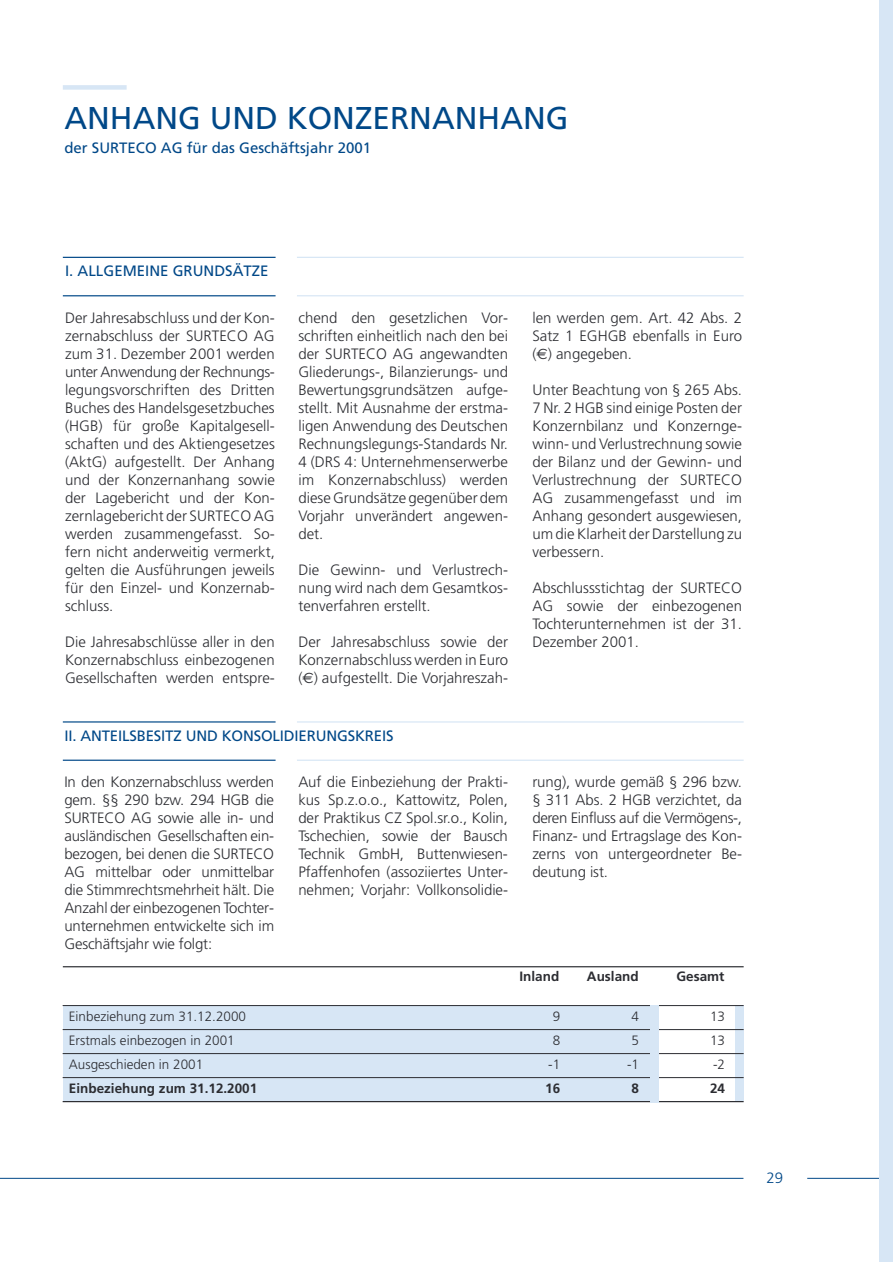
<style>
.page{position:relative;width:893px;height:1262px;background:#fff}
.page>*{position:absolute;margin:0;border:0;box-sizing:border-box;transform-origin:0 0}
.t1{font:31.5px "Frutiger";color:#004888}
.t2{font:300 15px/18px "Frutiger";color:#2c2d32;text-align:justify}
.t3{font:15px "Frutiger";color:#004888}
.t4{font:300 15px "Frutiger";color:#004888}
.t5{font:300 13.5px/24px "Frutiger";color:#2c2d32;text-align:center}
.t6{font:700 13.5px "Frutiger";color:#2c2d32}
.s1{font-family:"Euro Sans";font-weight:400}
</style>
<div class="page">
<hr style="left:807px;top:1178px;width:85px;height:1px;background:#004888">
<div style="left:879px;top:0;width:13px;height:1261px;background:#d7e6f5"></div>
<div style="left:63px;top:1005px;width:680px;height:96px;background:#d7e6f5"></div>
<hr style="left:0;top:1178px;width:743px;height:1px;background:#004888">
<div style="left:63px;top:85px;width:64px;height:5px;background:#d7e6f5"></div>
<div style="left:658px;top:994px;width:77px;height:126px;background:#fff"></div>
<hr style="left:297px;top:721px;width:446px;height:1px;background:#d7e6f5">
<hr style="left:297px;top:759px;width:446px;height:2px;background:#d7e6f5">
<hr style="left:63px;top:721px;width:212px;height:1px;background:#004888">
<hr style="left:63px;top:759px;width:212px;height:2px;background:#004888">
<hr style="left:297px;top:257px;width:446px;height:1px;background:#d7e6f5">
<hr style="left:297px;top:295px;width:446px;height:1px;background:#d7e6f5">
<hr style="left:63px;top:257px;width:212px;height:1px;background:#004888">
<hr style="left:63px;top:295px;width:212px;height:1px;background:#004888">
<hr style="left:63px;top:966px;width:680px;height:1px;background:#2c2d32">
<hr style="left:63px;top:1005px;width:680px;height:1px;background:#2c2d32">
<hr style="left:63px;top:1053px;width:680px;height:1px;background:#2c2d32">
<hr style="left:63px;top:1077px;width:680px;height:1px;background:#2c2d32">
<hr style="left:63px;top:1029px;width:680px;height:1px;background:#2c2d32">
<hr style="left:63px;top:1101px;width:680px;height:1px;background:#2c2d32">
<div style="left:650px;top:1005px;width:8px;height:97px;background:#d7e6f5"></div>
<h1 class="t1" style="left:64px;top:106px;width:505px">ANHANG UND KONZERNANHANG</h1>
<p class="t3" style="left:64px;top:142px;width:308px">der SURTECO AG für das Geschäftsjahr 2001</p>
<p class="t3" style="left:65px;top:265px;width:205px">I. ALLGEMEINE GRUNDSÄTZE</p>
<p class="t2" style="left:65px;top:310px;width:211px">Der Jahresabschluss und der Kon&shy;zernabschluss der SURTECO AG zum 31. Dezember 2001 werden unter Anwendung der Rechnungs&shy;legungsvorschriften des Dritten Buches des Handelsgesetzbuches (HGB) für große Kapitalgesell&shy;schaften und des Aktiengesetzes (AktG) aufgestellt. Der Anhang und der Konzernanhang sowie der Lagebericht und der Kon&shy;zernlagebericht der SURTECO AG werden zusammengefasst. So&shy;fern nicht anderweitig vermerkt, gelten die Ausführungen jeweils für den Einzel- und Konzernab&shy;schluss.</p>
<p class="t2" style="left:65px;top:634px;width:211px">Die Jahresabschlüsse aller in den Konzernabschluss einbezogenen Gesellschaften werden entspre-</p>
<p class="t2" style="left:298px;top:310px;width:211px">chend den gesetzlichen Vor&shy;schriften einheitlich nach den bei der SURTECO AG angewandten Gliederungs-, Bilanzierungs- und Bewertungsgrundsätzen aufge&shy;stellt. Mit Ausnahme der erstma&shy;ligen Anwendung des Deutschen Rechnungslegungs-Standards Nr.<br>4 (DRS 4: Unternehmenserwerbe im Konzernabschluss) werden diese Grundsätze gegenüber dem Vorjahr unverändert angewen&shy;det.</p>
<p class="t2" style="left:298px;top:562px;width:211px">Die Gewinn- und Verlustrech&shy;nung wird nach dem Gesamtkos&shy;tenverfahren erstellt.</p>
<p class="t2" style="left:298px;top:634px;width:211px">Der Jahresabschluss sowie der Konzernabschluss werden in Euro (<span class="s1">€</span>) aufgestellt. Die Vorjahreszah-</p>
<p class="t2" style="left:532px;top:310px;width:211px">len werden gem. Art. 42 Abs. 2<br>Satz 1 EGHGB ebenfalls in Euro (<span class="s1">€</span>) angegeben.</p>
<p class="t2" style="left:532px;top:382px;width:211px">Unter Beachtung von § 265 Abs.<br>7 Nr. 2 HGB sind einige Posten der Konzernbilanz und Konzernge&shy;winn- und Verlustrechnung sowie der Bilanz und der Gewinn- und Verlustrechnung der SURTECO AG zusammengefasst und im Anhang gesondert ausgewiesen, um die Klarheit der Darstellung zu verbessern.</p>
<p class="t2" style="left:532px;top:580px;width:211px">Abschlussstichtag der SURTECO AG sowie der einbezogenen Tochterunternehmen ist der 31.<br>Dezember 2001.</p>
<p class="t3" style="left:64px;top:729px;width:331px">II. ANTEILSBESITZ UND KONSOLIDIERUNGSKREIS</p>
<p class="t2" style="left:64px;top:774px;width:211px">In den Konzernabschluss werden gem. §§ 290 bzw. 294 HGB die SURTECO AG sowie alle in- und ausländischen Gesellschaften ein&shy;bezogen, bei denen die SURTECO AG mittelbar oder unmittelbar die Stimmrechtsmehrheit hält. Die Anzahl der einbezogenen Tochter&shy;unternehmen entwickelte sich im Geschäftsjahr wie folgt:</p>
<p class="t2" style="left:298px;top:774px;width:211px">Auf die Einbeziehung der Prakti&shy;kus Sp.z.o.o., Kattowitz, Polen, der Praktikus CZ Spol.sr.o., Kolin, Tschechien, sowie der Bausch Technik GmbH, Buttenwiesen-Pfaffenhofen (assoziiertes Unter&shy;nehmen; Vorjahr: Vollkonsolidie-</p>
<p class="t2" style="left:532px;top:774px;width:211px">rung), wurde gemäß § 296 bzw. § 311 Abs. 2 HGB verzichtet, da deren Einfluss auf die Vermögens-, Finanz- und Ertragslage des Kon&shy;zerns von untergeordneter Be&shy;deutung ist.</p>
<p class="t5" style="left:69px;top:1005px;width:179px;text-align:left">Einbeziehung zum 31.12.2000<br>Erstmals einbezogen in 2001<br>Ausgeschieden in 2001</p>
<p class="t6" style="left:69px;top:1083px;width:190px">Einbeziehung zum 31.12.2001</p>
<p class="t6" style="left:519px;top:970px;width:41px">Inland</p>
<p class="t6" style="left:587px;top:970px;width:53px">Ausland</p>
<p class="t6" style="left:676px;top:970px;width:50px">Gesamt</p>
<p class="t5" style="left:548px;top:1005px;width:14px">9<br>8 -1</p>
<p class="t6" style="left:545px;top:1083px;width:17px">16</p>
<p class="t5" style="left:627px;top:1005px;width:14px">4<br>5 -1</p>
<p class="t6" style="left:631px;top:1083px;width:9px">8</p>
<p class="t5" style="left:710px;top:1005px;width:17px;text-align:justify">13<br>13 -2</p>
<p class="t6" style="left:710px;top:1083px;width:17px">24</p>
<p class="t4" style="left:766px;top:1171px;width:18px">29</p>
</div>
